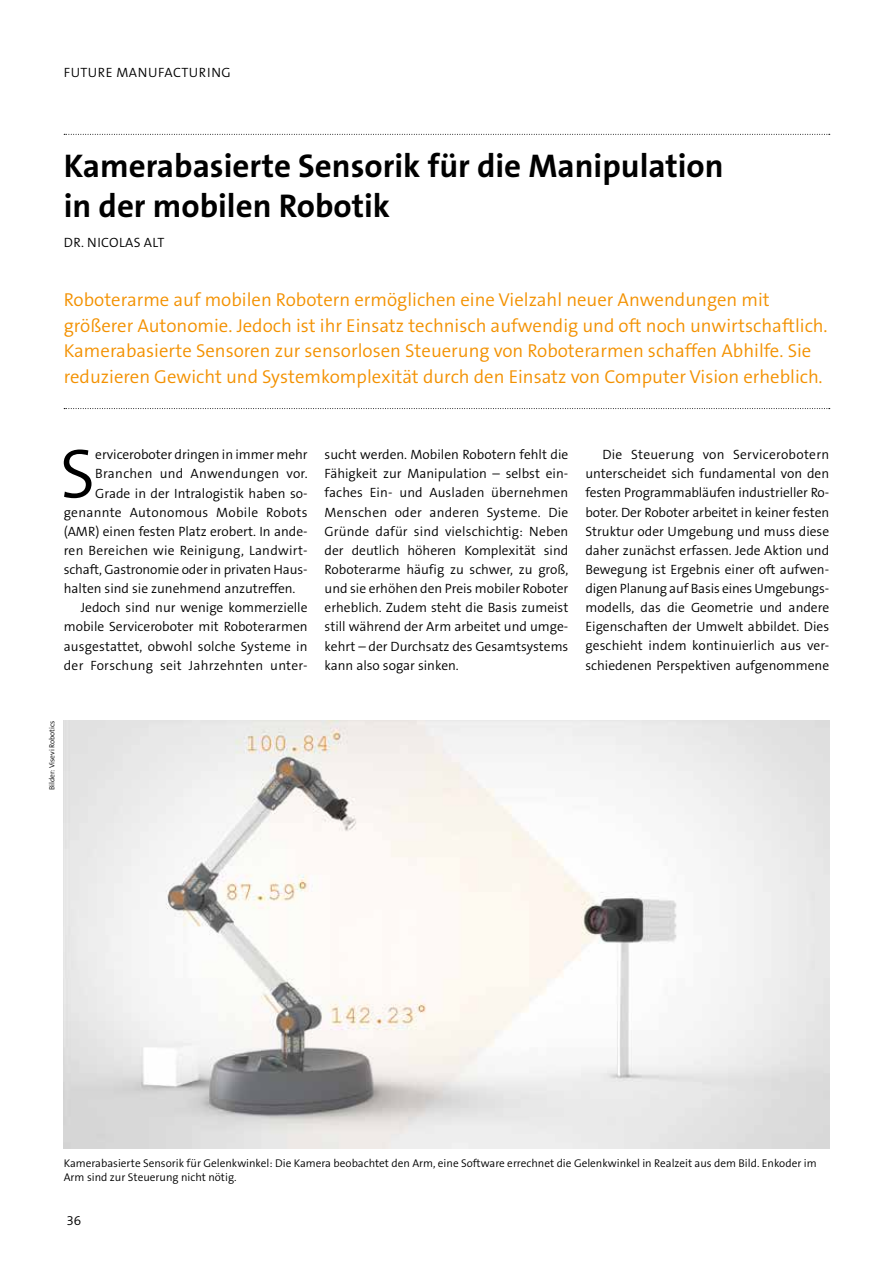
<style>
.page{position:relative;width:893px;height:1263px;background:#fff}
.page>*{position:absolute;margin:0;border:0;box-sizing:border-box;transform-origin:0 0}
.t1{font:300 70.2px "The Sans B Plus W4";color:#000}
.t2{font:700 33px/39.6px "The Sans B Plus W7";color:#000}
.t3{font:300 18.75px/25.5px "The Sans B Plus W4";color:#f39100}
.t4{font:300 13.5px/19.2px "The Sans B Plus W4";color:#000;text-align:justify}
.t5{font:300 13.5px "The Sans B Plus W4";letter-spacing:.02em;color:#000}
.t6{font:300 13.5px "The Sans B Plus W4";letter-spacing:.04em;color:#000}
.t7{font:300 13.5px "The Sans B Plus W4";letter-spacing:.025em;color:#000}
.t8{font:300 11.25px/13.5px "The Sans B Plus W4";color:#000}
.t9{font:300 7.5px "The Sans B Plus W4";color:#000}
</style>
<div class="page">
<svg style="left:64px;top:134px;width:766px;height:1px"></svg>
<svg style="left:64px;top:408px;width:766px;height:1px"></svg>
<img style="left:64px;top:720px;width:765px;height:428px">
<p class="t6" style="left:64px;top:63px;width:168px">FUTURE MANUFACTURING</p>
<h2 class="t2" style="left:64px;top:146px;width:661px">Kamerabasierte Sensorik für die Manipulation in der mobilen Robotik</h2>
<p class="t7" style="left:64px;top:234px;width:102px">DR. NICOLAS ALT</p>
<p class="t3" style="left:64px;top:287px;width:765px">Roboterarme auf mobilen Robotern ermöglichen eine Vielzahl neuer Anwendungen mit größerer Autonomie. Jedoch ist ihr Einsatz technisch aufwendig und oft noch unwirtschaftlich.<br>Kamerabasierte Sensoren zur sensorlosen Steuerung von Roboterarmen schaffen Abhilfe. Sie reduzieren Gewicht und Systemkomplexität durch den Einsatz von Computer Vision erheblich.</p>
<h1 class="t1" style="left:60px;top:429px;width:37px">S</h1>
<p class="t4" style="left:95px;top:445px;width:214px">erviceroboter dringen in immer mehr</p>
<p class="t5" style="left:95px;top:465px;width:214px">Branchen und Anwendungen vor.</p>
<p class="t4" style="left:95px;top:483px;width:214px">Grade in der Intralogistik haben so-</p>
<p class="t5" style="left:64px;top:503px;width:245px">genannte Autonomous Mobile Robots</p>
<p class="t4" style="left:64px;top:522px;width:245px">(AMR) einen festen Platz erobert. In ande-</p>
<p class="t5" style="left:64px;top:542px;width:245px">ren Bereichen wie Reinigung, Landwirt-</p>
<p class="t4" style="left:64px;top:560px;width:245px">schaft, Gastronomie oder in privaten Haus-</p>
<p class="t4" style="left:64px;top:579px;width:233px">halten sind sie zunehmend anzutreffen.</p>
<p class="t4" style="left:81px;top:598px;width:228px">Jedoch sind nur wenige kommerzielle</p>
<p class="t4" style="left:64px;top:617px;width:245px">mobile Serviceroboter mit Roboterarmen</p>
<p class="t4" style="left:64px;top:636px;width:245px">ausgestattet, obwohl solche Systeme in</p>
<p class="t5" style="left:64px;top:656px;width:245px">der Forschung seit Jahrzehnten unter-</p>
<p class="t4" style="left:325px;top:445px;width:245px">sucht werden. Mobilen Robotern fehlt die Fähigkeit zur Manipulation – selbst ein&shy;faches Ein- und Ausladen übernehmen Menschen oder anderen Systeme. Die Gründe dafür sind vielschichtig: Neben der deutlich höheren Komplexität sind Roboterarme häufig zu schwer, zu groß, und sie erhöhen den Preis mobiler Roboter erheblich. Zudem steht die Basis zumeist still während der Arm arbeitet und umge&shy;kehrt – der Durchsatz des Gesamtsystems kann also sogar sinken.</p>
<p class="t4" style="left:585px;top:445px;width:245px;text-indent:17px">Die Steuerung von Servicerobotern unterscheidet sich fundamental von den festen Programmabläufen industrieller Ro&shy;boter. Der Roboter arbeitet in keiner festen Struktur oder Umgebung und muss diese daher zunächst erfassen. Jede Aktion und Bewegung ist Ergebnis einer oft aufwen&shy;digen Planung auf Basis eines Umgebungs&shy;modells, das die Geometrie und andere Eigenschaften der Umwelt abbildet. Dies geschieht indem kontinuierlich aus ver&shy;schiedenen Perspektiven aufgenommene</p>
<p class="t9" style="left:47px;top:790px;width:71px;rotate:-90deg">Bilder: Visevi Robotics</p>
<p class="t8" style="left:64px;top:1157px;width:754px">Kamerabasierte Sensorik für Gelenkwinkel: Die Kamera beobachtet den Arm, eine Software errechnet die Gelenkwinkel in Realzeit aus dem Bild. Enkoder im<br>Arm sind zur Steuerung nicht nötig.</p>
<p class="t4" style="left:66px;top:1210px;width:16px">36</p>
</div>
